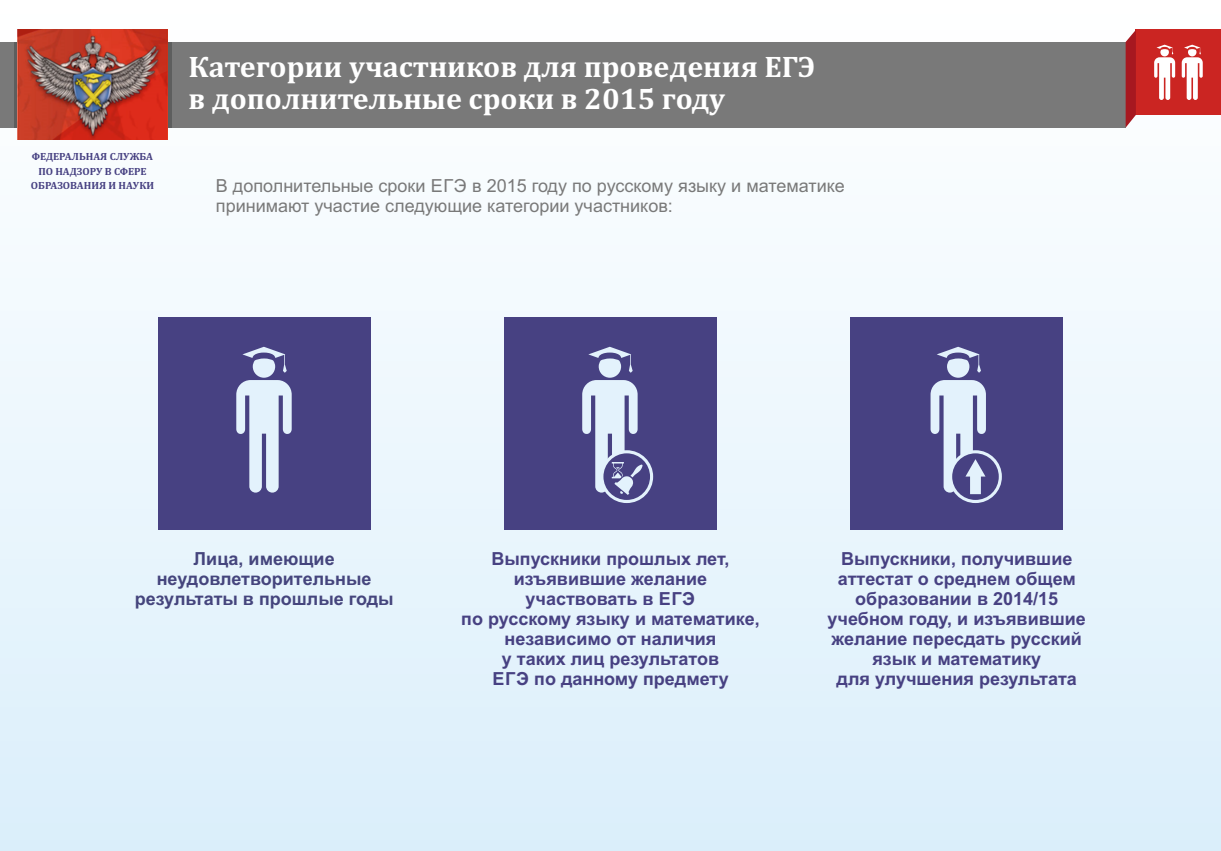
<style>
.page{position:relative;width:1221px;height:851px;background:#fff}
.page>*{position:absolute;margin:0;border:0;box-sizing:border-box;transform-origin:0 0}
.t1{font:700 30px/31.7px "Cambria";color:#fff}
.t2{font:700 18px/20.1px "Arial";color:#474182;text-align:center}
.t3{font:18px/20.1px "Arial";color:#797979}
.t4{font:700 18px/20.1px "Arial";color:#45457d;text-align:center}
.t5{font:700 10.5px/14.7px "Cambria";color:#474182;text-align:center}
</style>
<div class="page">
<div style="left:0;top:0;width:1220px;height:850px;background:linear-gradient(to bottom,#fefdfd,#dbeffb)"></div>
<div style="left:0;top:43px;width:1125px;height:85px;background:#797979"></div>
<div style="left:1135px;top:30px;width:85px;height:85px;background:#cb2522"></div>
<svg style="left:1125px;top:30px;width:10px;height:98px"></svg>
<div style="left:14px;top:43px;width:157px;height:85px;background:linear-gradient(to bottom,#5d5e5e,#5d5e5e)"></div>
<img style="left:18px;top:30px;width:149px;height:110px">
<div style="left:158px;top:317px;width:212px;height:212px;background:#474182"></div>
<div style="left:504px;top:317px;width:212px;height:212px;background:#474182"></div>
<div style="left:850px;top:317px;width:213px;height:212px;background:#474182"></div>
<div style="left:600px;top:450px;width:53px;height:53px;border:6px solid #e3f2fc;border-radius:50%"></div>
<div style="left:603px;top:453px;width:47px;height:47px;background:#474182;border-radius:50%"></div>
<svg style="left:582px;top:347px;width:63px;height:151px"></svg>
<svg style="left:236px;top:347px;width:56px;height:145px"></svg>
<div style="left:949px;top:450px;width:52px;height:53px;border:6px solid #e3f2fc;border-radius:50%"></div>
<div style="left:952px;top:453px;width:46px;height:47px;background:#474182;border-radius:50%"></div>
<svg style="left:930px;top:347px;width:55px;height:147px"></svg>
<svg style="left:1154px;top:45px;width:21px;height:55px"></svg>
<svg style="left:1181px;top:45px;width:21px;height:55px"></svg>
<p class="t5" style="left:31px;top:149px;width:125px">ФЕДЕРАЛЬНАЯ СЛУЖБА<br>ПО НАДЗОРУ В СФЕРЕ<br>ОБРАЗОВАНИЯ И НАУКИ</p>
<h1 class="t1" style="left:188px;top:53px;width:628px">Категории участников для проведения ЕГЭ в дополнительные сроки в 2015 году</h1>
<p class="t3" style="left:216px;top:177px;width:630px">В дополнительные сроки ЕГЭ в 2015 году по русскому языку и математике принимают участие следующие категории участников:</p>
<p class="t4" style="left:135px;top:550px;width:260px">Лица, имеющие неудовлетворительные результаты в прошлые годы</p>
<p class="t2" style="left:461px;top:550px;width:300px">Выпускники прошлых лет, изъявившие желание участвовать в ЕГЭ<br>по русскому языку и математике, независимо от наличия<br>у таких лиц результатов<br>ЕГЭ по данному предмету</p>
<p class="t2" style="left:827px;top:550px;width:260px">Выпускники, получившие аттестат о среднем общем образовании в 2014/15 учебном году, и изъявившие желание пересдать русский язык и математику<br>для улучшения результата</p>
</div>
